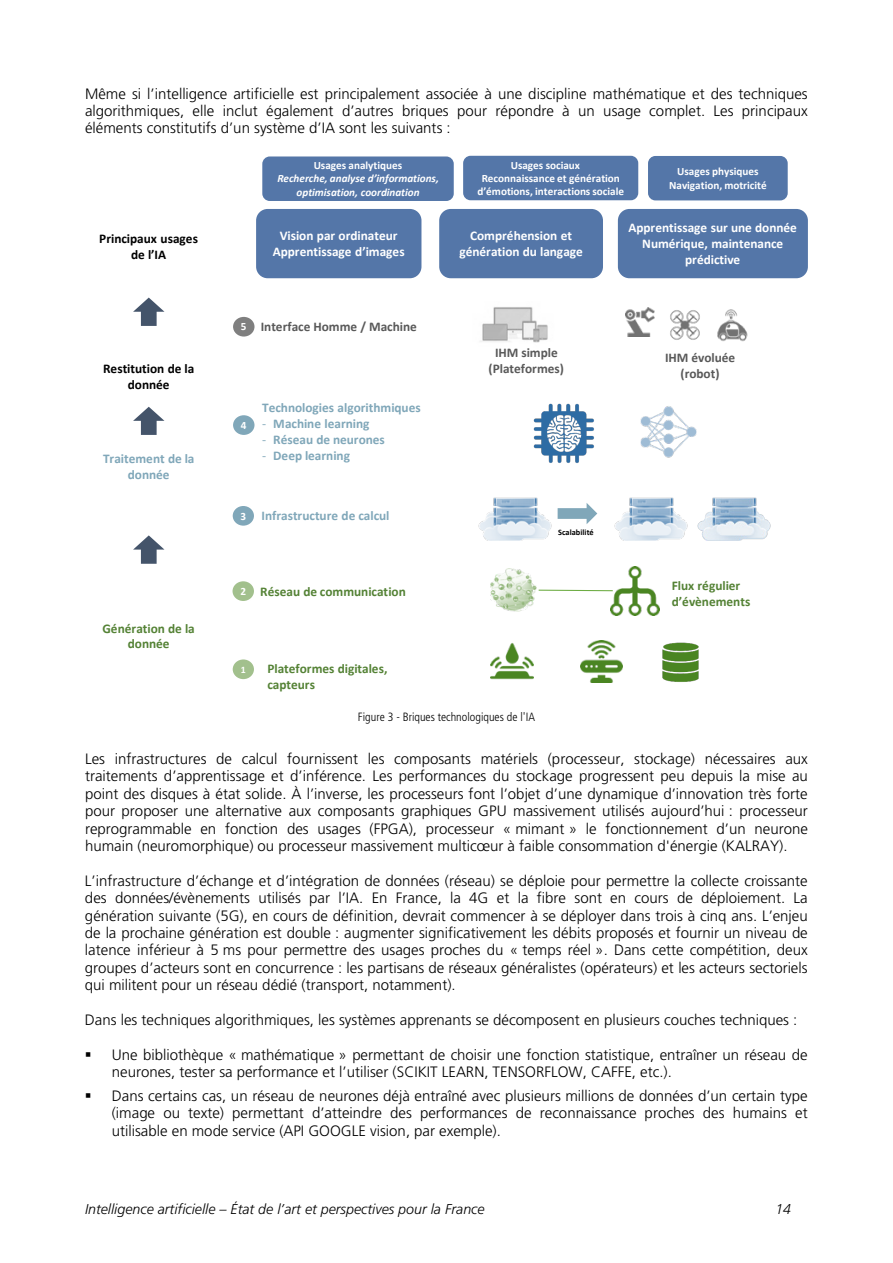
<style>
.page{position:relative;width:893px;height:1263px;background:#fff}
.page>*{position:absolute;margin:0;border:0;box-sizing:border-box;transform-origin:0 0}
.t1{font:300 15px/17.4px "Frutiger LT Std";color:#000;text-align:justify}
.t2{font:italic 300 14.25px "Frutiger LT Std";color:#000}
.t3{font:700 13.35px/15.9px "Calibri";letter-spacing:-.005em;color:#fff;text-align:center}
.t4{font:700 13.35px/15.9px "Calibri";letter-spacing:-.005em;color:#80a7b9;text-align:center}
.t5{font:700 13.35px/15.9px "Calibri";color:#548235}
.t6{font:700 13.35px/15.9px "Calibri";color:#595959;text-align:center}
.t7{font:700 13.35px/15.9px "Calibri";letter-spacing:-.005em;color:#000;text-align:center}
.t8{font:300 condensed 12px "Frutiger LT Std";color:#000}
.t9{font:700 11.1px/13.4px "Calibri";color:#fff;text-align:center}
.t10{font:italic 700 11.1px/13.4px "Calibri";letter-spacing:-.005em;color:#fff;text-align:center}
.t11{font:700 9.9px "Calibri";color:#fff}
.t12{font:700 8.4px "Calibri";color:#000}
.s1{font-style:normal}
.s2{font-size:11.1px;color:#fff}
.s3{font-weight:400}
</style>
<div class="page">
<img style="left:478px;top:497px;width:74px;height:44px">
<img style="left:614px;top:497px;width:74px;height:44px">
<img style="left:697px;top:497px;width:74px;height:44px">
<img style="left:490px;top:569px;width:47px;height:43px">
<img style="left:641px;top:406px;width:55px;height:52px">
<div style="left:439px;top:209px;width:164px;height:69px;background:#5476a8;border-radius:12px"></div>
<div style="left:232px;top:505px;width:23px;height:22px;background:#80a7b9;border-radius:50%"></div>
<div style="left:231px;top:504px;width:25px;height:24px;border:2px solid #fff;border-radius:50%"></div>
<div style="left:231px;top:580px;width:24px;height:22px;background:#a2c08d;border-radius:50%"></div>
<div style="left:230px;top:579px;width:26px;height:24px;border:2px solid #fff;border-radius:50%"></div>
<div style="left:232px;top:414px;width:24px;height:22px;background:#80a7b9;border-radius:50%"></div>
<div style="left:231px;top:413px;width:26px;height:24px;border:2px solid #fff;border-radius:50%"></div>
<div style="left:232px;top:316px;width:24px;height:22px;background:#7f7f7f;border-radius:50%"></div>
<div style="left:231px;top:315px;width:26px;height:24px;border:2px solid #fff;border-radius:50%"></div>
<img style="left:611px;top:566px;width:49px;height:49px">
<svg style="left:538px;top:589px;width:76px;height:3px"></svg>
<img style="left:480px;top:307px;width:68px;height:36px">
<img style="left:626px;top:308px;width:29px;height:29px">
<img style="left:670px;top:310px;width:30px;height:30px">
<img style="left:717px;top:309px;width:31px;height:33px">
<div style="left:256px;top:209px;width:165px;height:69px;background:#5476a8;border-radius:12px"></div>
<div style="left:618px;top:209px;width:190px;height:69px;background:#5476a8;border-radius:12px"></div>
<div style="left:232px;top:658px;width:23px;height:22px;background:#a2c08d;border-radius:50%"></div>
<div style="left:231px;top:657px;width:25px;height:24px;border:2px solid #fff;border-radius:50%"></div>
<img style="left:491px;top:643px;width:43px;height:37px">
<img style="left:581px;top:641px;width:41px;height:41px">
<svg style="left:558px;top:503px;width:39px;height:21px"></svg>
<svg style="left:133px;top:535px;width:31px;height:29px"></svg>
<svg style="left:133px;top:407px;width:31px;height:28px"></svg>
<svg style="left:133px;top:298px;width:31px;height:28px"></svg>
<img style="left:662px;top:643px;width:37px;height:39px">
<div style="left:262px;top:156px;width:192px;height:45px;background:#5476a8;border-radius:7px"></div>
<div style="left:463px;top:156px;width:175px;height:44px;background:#5476a8;border-radius:7px"></div>
<div style="left:648px;top:156px;width:140px;height:44px;background:#5476a8;border-radius:7px"></div>
<img style="left:534px;top:403px;width:60px;height:60px">
<p class="t1" style="left:85px;top:85px;width:724px">Même si l’intelligence artificielle est principalement associée à une discipline mathématique et des techniques algorithmiques, elle inclut également d’autres briques pour répondre à un usage complet. Les principaux éléments constitutifs d’un système d’IA sont les suivants :</p>
<p class="t10" style="left:277px;top:159px;width:163px"><span class="s1">Usages analytiques<br></span>Recherche, analyse d’informations, optimisation, coordination</p>
<p class="t9" style="left:511px;top:158px;width:71px">Usages sociaux</p>
<p class="t9" style="left:482px;top:171px;width:140px">Reconnaissance et génération</p>
<p class="t9" style="left:477px;top:185px;width:148px">d’émotions, interactions sociale</p>
<p class="t9" style="left:669px;top:165px;width:99px">Usages physiques<br>Navigation, motricité</p>
<p class="t3" style="left:273px;top:228px;width:133px">Vision par ordinateur<br>Apprentissage d’images</p>
<p class="t3" style="left:628px;top:220px;width:170px">Apprentissage sur une donnée<br>Numérique, maintenance prédictive</p>
<p class="t7" style="left:99px;top:231px;width:100px">Principaux usages de l’IA</p>
<p class="t3" style="left:459px;top:228px;width:125px">Compréhension et génération du langage</p>
<p class="t7" style="left:103px;top:361px;width:93px">Restitution de la donnée</p>
<p class="t4" style="left:103px;top:451px;width:93px">Traitement de la donnée</p>
<p class="t5" style="left:102px;top:620px;width:94px;text-align:center">Génération de la donnée</p>
<p class="t6" style="left:241px;top:319px;width:177px"><span class="s2">5</span> Interface Homme / Machine</p>
<p class="t9" style="left:241px;top:419px;width:7px">4</p>
<p class="t4" style="left:262px;top:399px;width:160px">Technologies algorithmiques</p>
<p class="t4" style="left:262px;top:415px;width:109px"><span class="s3">-</span> Machine learning</p>
<p class="t4" style="left:262px;top:431px;width:124px"><span class="s3">-</span> Réseau de neurones</p>
<p class="t4" style="left:262px;top:447px;width:89px"><span class="s3">-</span> Deep learning</p>
<p class="t9" style="left:241px;top:509px;width:7px">3</p>
<p class="t4" style="left:261px;top:507px;width:130px">Infrastructure de calcul</p>
<p class="t9" style="left:241px;top:585px;width:7px">2</p>
<p class="t5" style="left:260px;top:583px;width:147px">Réseau de communication</p>
<p class="t11" style="left:241px;top:663px;width:7px">1</p>
<p class="t5" style="left:267px;top:661px;width:122px">Plateformes digitales, capteurs</p>
<p class="t6" style="left:489px;top:345px;width:77px">IHM simple (Plateformes)</p>
<p class="t6" style="left:665px;top:349px;width:72px">IHM évoluée (robot)</p>
<p class="t12" style="left:558px;top:527px;width:37px">Scalabilité</p>
<p class="t5" style="left:672px;top:578px;width:80px">Flux régulier d’évènements</p>
<p class="t8" style="left:358px;top:710px;width:179px">Figure 3 - Briques technologiques de l'IA</p>
<p class="t1" style="left:85px;top:750px;width:724px">Les infrastructures de calcul fournissent les composants matériels (processeur, stockage) nécessaires aux traitements d’apprentissage et d’inférence. Les performances du stockage progressent peu depuis la mise au point des disques à état solide. À l’inverse, les processeurs font l’objet d’une dynamique d’innovation très forte pour proposer une alternative aux composants graphiques GPU massivement utilisés aujourd’hui : processeur reprogrammable en fonction des usages (FPGA), processeur « mimant » le fonctionnement d’un neurone humain (neuromorphique) ou processeur massivement multicœur à faible consommation d'énergie (KALRAY).</p>
<p class="t1" style="left:85px;top:872px;width:724px">L’infrastructure d’échange et d’intégration de données (réseau) se déploie pour permettre la collecte croissante des données/évènements utilisés par l’IA. En France, la 4G et la fibre sont en cours de déploiement. La génération suivante (5G), en cours de définition, devrait commencer à se déployer dans trois à cinq ans. L’enjeu de la prochaine génération est double : augmenter significativement les débits proposés et fournir un niveau de latence inférieur à 5 ms pour permettre des usages proches du « temps réel ». Dans cette compétition, deux groupes d’acteurs sont en concurrence : les partisans de réseaux généralistes (opérateurs) et les acteurs sectoriels qui militent pour un réseau dédié (transport, notamment).</p>
<p class="t1" style="left:85px;top:1011px;width:714px">Dans les techniques algorithmiques, les systèmes apprenants se décomposent en plusieurs couches techniques :</p>
<p class="t1" style="left:112px;top:1046px;width:697px;text-indent:-27px">▪ Une bibliothèque « mathématique » permettant de choisir une fonction statistique, entraîner un réseau de neurones, tester sa performance et l’utiliser (SCIKIT LEARN, TENSORFLOW, CAFFE, etc.).</p>
<p class="t1" style="left:112px;top:1087px;width:697px;text-indent:-27px">▪ Dans certains cas, un réseau de neurones déjà entraîné avec plusieurs millions de données d’un certain type (image ou texte) permettant d’atteindre des performances de reconnaissance proches des humains et utilisable en mode service (API GOOGLE vision, par exemple).</p>
<p class="t2" style="left:85px;top:1201px;width:401px">Intelligence artificielle – État de l’art et perspectives pour la France</p>
<p class="t2" style="left:775px;top:1201px;width:17px">14</p>
</div>
